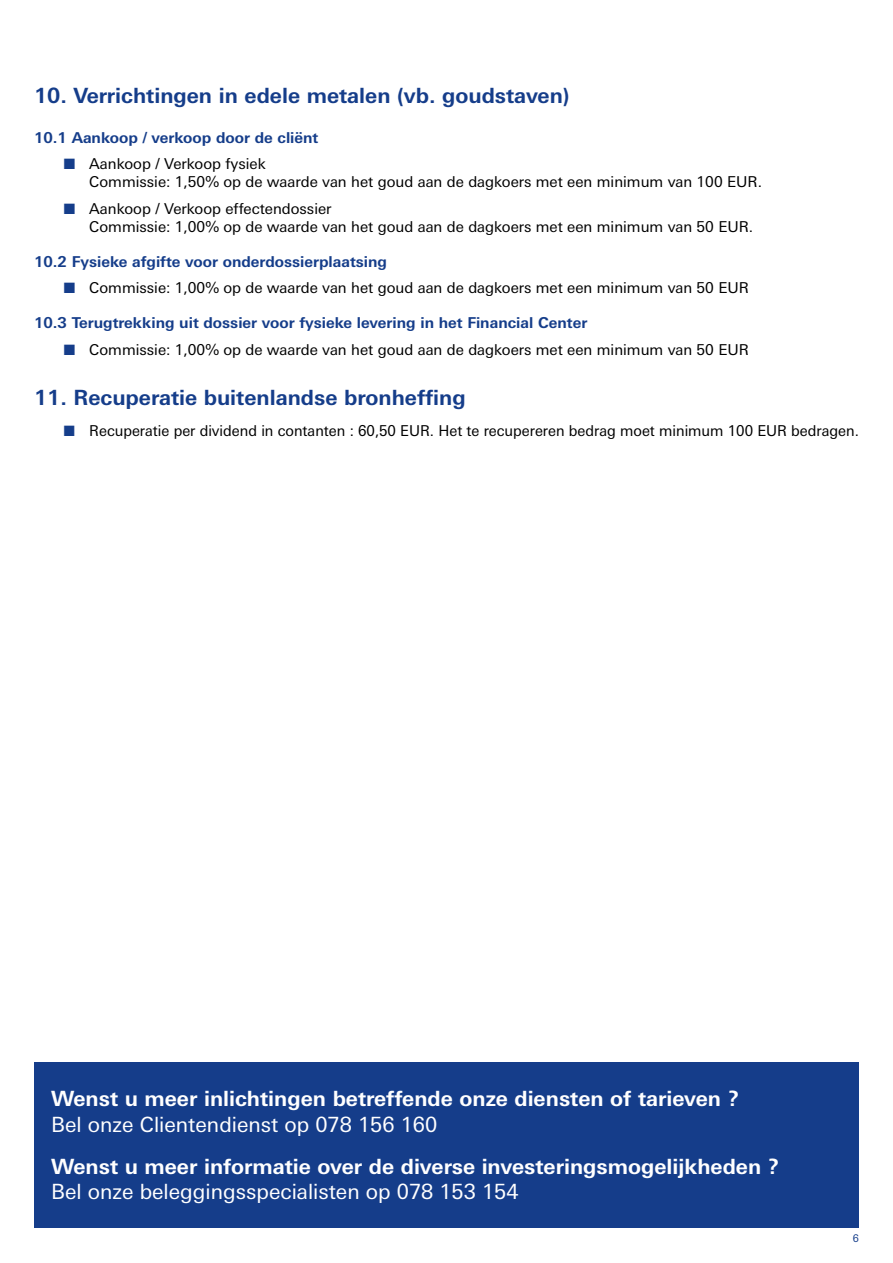
<style>
.page{position:relative;width:893px;height:1263px;background:#fff}
.page>*{position:absolute;margin:0;border:0;box-sizing:border-box;transform-origin:0 0}
.t1{font:700 21px "Deu Ba Univers";color:#fff}
.t2{font:700 21px "Deu Ba Univers";color:#153d8a}
.t3{font:21px "Deu Ba Univers";color:#fff}
.t4{font:15px/18px "Deu Ba Univers";color:#000}
.t5{font:700 15px "Deu Ba Univers";color:#153d8a}
.t6{font:10.5px "Deu Ba Univers";color:#153d8a}
.s1{color:#153d8a}
</style>
<div class="page">
<div style="left:34px;top:1062px;width:825px;height:165px;background:#153d8a"></div>
<h1 class="t2" style="left:34px;top:83px;width:537px">10. Verrichtingen in edele metalen (vb. goudstaven)</h1>
<p class="t5" style="left:34px;top:128px;width:286px">10.1 Aankoop / verkoop door de cliënt</p>
<p class="t4" style="left:89px;top:155px;width:674px;text-indent:-26px"><span class="s1">■</span> Aankoop / Verkoop fysiek<br>Commissie: 1,50% op de waarde van het goud aan de dagkoers met een minimum van 100 EUR.</p>
<p class="t4" style="left:89px;top:199px;width:665px;text-indent:-26px"><span class="s1">■</span> Aankoop / Verkoop effectendossier<br>Commissie: 1,00% op de waarde van het goud aan de dagkoers met een minimum van 50 EUR.</p>
<p class="t5" style="left:34px;top:252px;width:354px">10.2 Fysieke afgifte voor onderdossierplaatsing</p>
<p class="t4" style="left:64px;top:279px;width:687px"><span class="s1">■</span> Commissie: 1,00% op de waarde van het goud aan de dagkoers met een minimum van 50 EUR</p>
<p class="t5" style="left:34px;top:314px;width:555px">10.3 Terugtrekking uit dossier voor fysieke levering in het Financial Center</p>
<p class="t4" style="left:64px;top:340px;width:687px"><span class="s1">■</span> Commissie: 1,00% op de waarde van het goud aan de dagkoers met een minimum van 50 EUR</p>
<h1 class="t2" style="left:34px;top:385px;width:433px">11. Recuperatie buitenlandse bronheffing</h1>
<p class="t4" style="left:64px;top:422px;width:797px"><span class="s1">■</span> Recuperatie per dividend in contanten : 60,50 EUR. Het te recupereren bedrag moet minimum 100 EUR bedragen.</p>
<h1 class="t1" style="left:51px;top:1086px;width:690px">Wenst u meer inlichtingen betreffende onze diensten of tarieven ?</h1>
<h1 class="t3" style="left:51px;top:1112px;width:388px">Bel onze Clientendienst op 078 156 160</h1>
<h1 class="t1" style="left:51px;top:1153px;width:730px">Wenst u meer informatie over de diverse investeringsmogelijkheden ?</h1>
<h1 class="t3" style="left:51px;top:1179px;width:469px">Bel onze beleggingsspecialisten op 078 153 154</h1>
<p class="t6" style="left:853px;top:1232px;width:8px">6</p>
</div>
